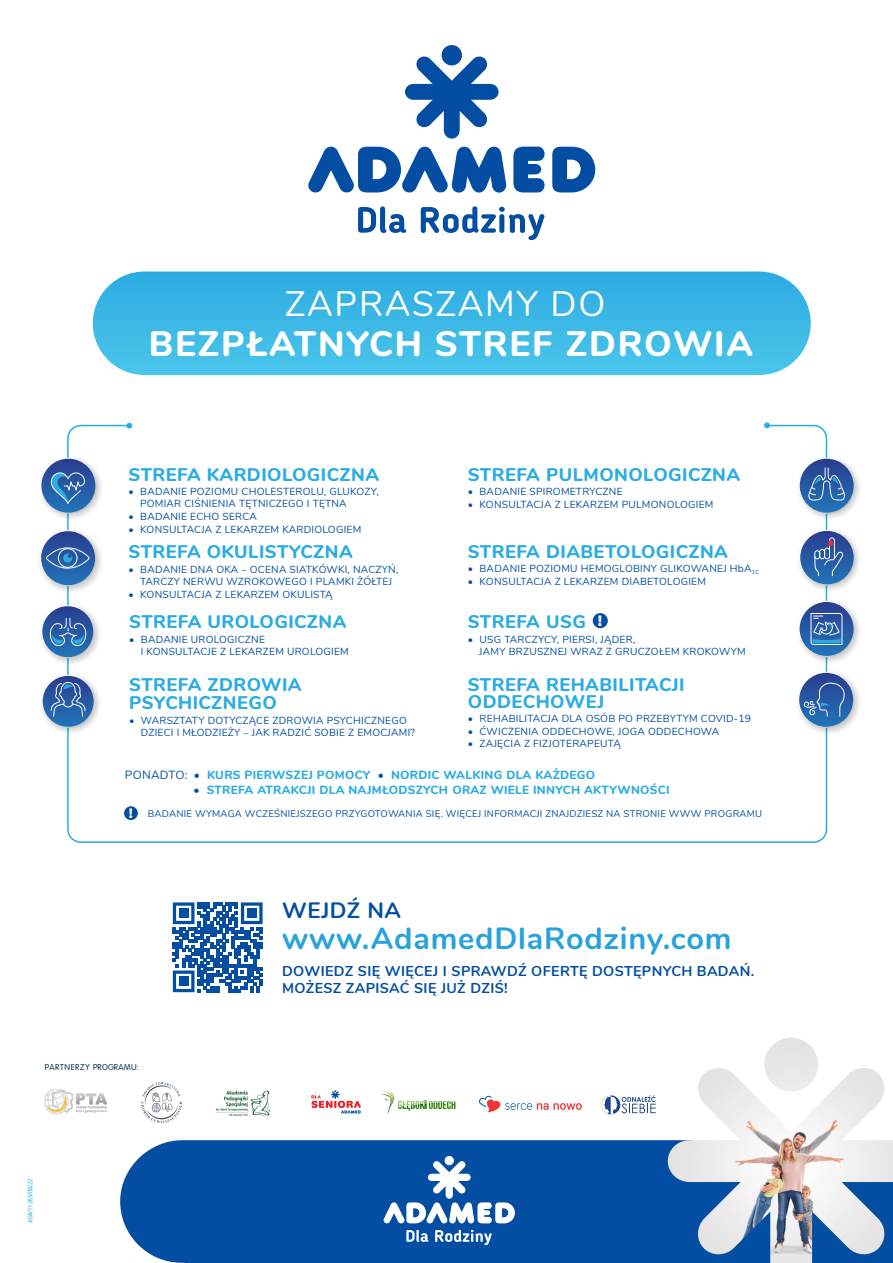
<style>
.page{position:relative;width:893px;height:1263px;background:#fff}
.page>*{position:absolute;margin:0;border:0;box-sizing:border-box;transform-origin:0 0}
.t1{font:800 35.4px "Nunito";letter-spacing:.05em;color:#fff}
.t2{font:35.4px "Nunito";letter-spacing:.045em;color:#fff}
.t3{font:700 30.6px "Nunito";letter-spacing:.025em;color:#28a2dc}
.t4{font:700 22.2px "Nunito";letter-spacing:.025em;color:#034ea2}
.t5{font:800 18.3px/17.2px "Nunito";letter-spacing:.025em;color:#2bace2}
.t6{font:900 15.6px "Myriad Pro";color:#fff}
.t7{font:700 14.25px/17.1px "Nunito";letter-spacing:.025em;color:#034ea2}
.t8{font:800 11.85px "Nunito";letter-spacing:.025em;color:#2bace2}
.t9{font:10.2px/12.3px "Nunito";letter-spacing:.025em;color:#034ea2}
.t10{font:9.75px "Nunito";letter-spacing:.025em;color:#034ea2}
.t11{font:300 9px "VAG Rundschrift DCE";letter-spacing:.025em;color:#04314a}
.t12{font:6.3px "Blogger Sans";color:#2bace2}
.s1{font-weight:400;color:#034ea2}
.s2{font-family:"Myriad Pro";font-weight:900;font-size:14.25px;color:#fff}
</style>
<div class="page">
<div style="left:93px;top:271px;width:718px;height:104px;background:linear-gradient(to bottom,#2dabe2,#4ac5ea);border-radius:52px"></div>
<div style="left:120px;top:1140px;width:548px;height:123px;background:#034ea2"></div>
<svg style="left:383px;top:1156px;width:132px;height:89px"></svg>
<img style="left:668px;top:1038px;width:225px;height:225px">
<svg style="left:173px;top:902px;width:90px;height:90px"></svg>
<div style="left:179px;top:909px;width:9px;height:9px;background:#034ea2"></div>
<div style="left:247px;top:909px;width:9px;height:9px;background:#034ea2"></div>
<div style="left:179px;top:977px;width:9px;height:9px;background:#034ea2"></div>
<svg style="left:308px;top:45px;width:287px;height:195px"></svg>
<svg style="left:311px;top:1090px;width:50px;height:24px"></svg>
<svg style="left:381px;top:1091px;width:74px;height:23px"></svg>
<svg style="left:479px;top:1096px;width:103px;height:16px"></svg>
<svg style="left:601px;top:1095px;width:55px;height:19px"></svg>
<img style="left:215px;top:1090px;width:56px;height:26px">
<img style="left:45px;top:1090px;width:61px;height:24px">
<img style="left:141px;top:1082px;width:40px;height:40px">
<svg style="left:764px;top:422px;width:6px;height:6px"></svg>
<svg style="left:126px;top:423px;width:6px;height:6px"></svg>
<img style="left:40px;top:452px;width:61px;height:144px">
<svg style="left:40px;top:457px;width:57px;height:57px"></svg>
<svg style="left:41px;top:459px;width:54px;height:54px"></svg>
<svg style="left:50px;top:472px;width:35px;height:33px"></svg>
<img style="left:798px;top:466px;width:61px;height:272px">
<svg style="left:798px;top:457px;width:57px;height:57px"></svg>
<svg style="left:800px;top:459px;width:54px;height:54px"></svg>
<svg style="left:806px;top:424px;width:43px;height:77px"></svg>
<svg style="left:40px;top:530px;width:56px;height:56px"></svg>
<svg style="left:41px;top:531px;width:54px;height:54px"></svg>
<svg style="left:45px;top:547px;width:45px;height:22px"></svg>
<svg style="left:798px;top:601px;width:57px;height:56px"></svg>
<svg style="left:800px;top:602px;width:53px;height:54px"></svg>
<svg style="left:810px;top:613px;width:33px;height:32px"></svg>
<svg style="left:798px;top:672px;width:56px;height:56px"></svg>
<svg style="left:799px;top:673px;width:54px;height:54px"></svg>
<svg style="left:803px;top:680px;width:43px;height:37px;background:#3b68ac"></svg>
<div style="left:593px;top:613px;width:15px;height:15px;background:#034ea2;border-radius:50%"></div>
<div style="left:124px;top:806px;width:14px;height:14px;background:#034ea2;border-radius:50%"></div>
<svg style="left:799px;top:530px;width:56px;height:55px"></svg>
<svg style="left:800px;top:531px;width:54px;height:53px"></svg>
<svg style="left:814px;top:537px;width:30px;height:39px"></svg>
<img style="left:42px;top:600px;width:57px;height:58px">
<svg style="left:41px;top:605px;width:53px;height:53px"></svg>
<svg style="left:42px;top:606px;width:51px;height:51px"></svg>
<svg style="left:42px;top:675px;width:53px;height:53px"></svg>
<svg style="left:43px;top:676px;width:51px;height:51px"></svg>
<svg style="left:49px;top:617px;width:38px;height:145px"></svg>
<h1 class="t2" style="left:285px;top:278px;width:322px">ZAPRASZAMY DO</h1>
<h1 class="t1" style="left:149px;top:317px;width:605px">BEZPŁATNYCH STREF ZDROWIA</h1>
<h3 class="t5" style="left:129px;top:464px;width:252px">STREFA KARDIOLOGICZNA</h3>
<p class="t9" style="left:140px;top:485px;width:240px;text-indent:-11px">• BADANIE POZIOMU CHOLESTEROLU, GLUKOZY,<br>POMIAR CIŚNIENIA TĘTNICZEGO I TĘTNA</p>
<p class="t9" style="left:129px;top:510px;width:130px">• BADANIE ECHO SERCA</p>
<p class="t9" style="left:129px;top:523px;width:234px">• KONSULTACJA Z LEKARZEM KARDIOLOGIEM</p>
<h3 class="t5" style="left:129px;top:542px;width:226px">STREFA OKULISTYCZNA</h3>
<p class="t9" style="left:129px;top:562px;width:271px;text-align:center">• BADANIE DNA OKA – OCENA SIATKÓWKI, NACZYŃ,<br>TARCZY NERWU WZROKOWEGO I PLAMKI ŻÓŁTEJ</p>
<p class="t9" style="left:129px;top:588px;width:206px">• KONSULTACJA Z LEKARZEM OKULISTĄ</p>
<h3 class="t5" style="left:129px;top:612px;width:219px">STREFA UROLOGICZNA</h3>
<p class="t9" style="left:141px;top:632px;width:210px;text-indent:-11px">• BADANIE UROLOGICZNE<br>I KONSULTACJE Z LEKARZEM UROLOGIEM</p>
<h3 class="t5" style="left:129px;top:674px;width:174px;line-height:18.3px">STREFA ZDROWIA<br>PSYCHICZNEGO</h3>
<p class="t9" style="left:141px;top:713px;width:276px;text-indent:-11px">• WARSZTATY DOTYCZĄCE ZDROWIA PSYCHICZNEGO<br>DZIECI I MŁODZIEŻY – JAK RADZIĆ SOBIE Z EMOCJAMI?</p>
<h3 class="t5" style="left:468px;top:464px;width:274px">STREFA PULMONOLOGICZNA</h3>
<p class="t9" style="left:468px;top:485px;width:156px">• BADANIE SPIROMETRYCZNE</p>
<p class="t9" style="left:468px;top:498px;width:247px">• KONSULTACJA Z LEKARZEM PULMONOLOGIEM</p>
<h3 class="t5" style="left:468px;top:542px;width:262px">STREFA DIABETOLOGICZNA</h3>
<p class="t9" style="left:468px;top:562px;width:293px">• BADANIE POZIOMU HEMOGLOBINY GLIKOWANEJ HbA<sub>1C</sub></p>
<p class="t9" style="left:468px;top:575px;width:240px">• KONSULTACJA Z LEKARZEM DIABETOLOGIEM</p>
<h3 class="t5" style="left:468px;top:612px;width:120px">STREFA USG</h3>
<p class="t9" style="left:479px;top:632px;width:268px;text-indent:-11px">• USG TARCZYCY, PIERSI, JĄDER,<br>JAMY BRZUSZNEJ WRAZ Z GRUCZOŁEM KROKOWYM</p>
<h3 class="t6" style="left:598px;top:610px;width:6px">!</h3>
<h3 class="t5" style="left:468px;top:674px;width:218px">STREFA REHABILITACJI<br>ODDECHOWEJ</h3>
<p class="t9" style="left:468px;top:712px;width:285px">• REHABILITACJA DLA OSÓB PO PRZEBYTYM COVID-19</p>
<p class="t9" style="left:468px;top:724px;width:253px">• ĆWICZENIA ODDECHOWE, JOGA ODDECHOWA</p>
<p class="t9" style="left:468px;top:736px;width:155px">• ZAJĘCIA Z FIZJOTERAPEUTĄ</p>
<p class="t8" style="left:125px;top:766px;width:472px"><span class="s1">PONADTO: •</span> KURS PIERWSZEJ POMOCY <span class="s1">•</span> NORDIC WALKING DLA KAŻDEGO</p>
<p class="t8" style="left:194px;top:781px;width:478px"><span class="s1">•</span> STREFA ATRAKCJI DLA NAJMŁODSZYCH ORAZ WIELE INNYCH AKTYWNOŚCI</p>
<p class="t10" style="left:129px;top:806px;width:635px"><span class="s2">!</span> BADANIE WYMAGA WCZEŚNIEJSZEGO PRZYGOTOWANIA SIĘ. WIĘCEJ INFORMACJI ZNAJDZIESZ NA STRONIE WWW PROGRAMU</p>
<p class="t11" style="left:45px;top:1062px;width:96px">PARTNERZY PROGRAMU:</p>
<h3 class="t4" style="left:282px;top:894px;width:120px">WEJDŹ NA</h3>
<h2 class="t3" style="left:282px;top:916px;width:451px">www.AdamedDlaRodziny.com</h2>
<h3 class="t7" style="left:282px;top:962px;width:474px">DOWIEDZ SIĘ WIĘCEJ I SPRAWDŹ OFERTĘ DOSTĘPNYCH BADAŃ.<br>MOŻESZ ZAPISAĆ SIĘ JUŻ DZIŚ!</h3>
<p class="t12" style="left:27px;top:1223px;width:46px;rotate:-90deg">ADA/11263/08/22</p>
</div>
